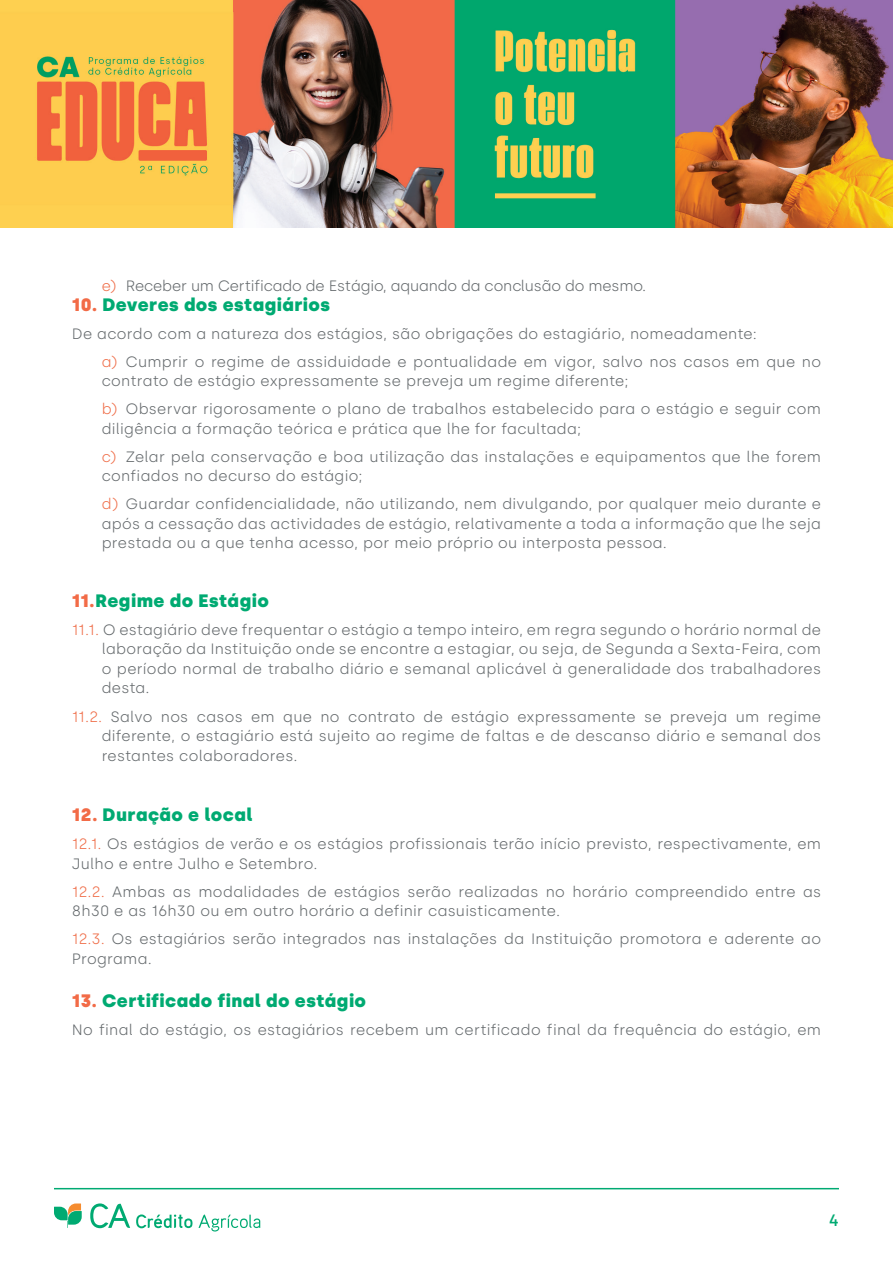
<style>
.page{position:relative;width:893px;height:1263px;background:#fff}
.page>*{position:absolute;margin:0;border:0;box-sizing:border-box;transform-origin:0 0}
.t1{font:900 18px "Silka";letter-spacing:.03em;color:#00aa72}
.t2{font:500 16.5px "Silka";color:#00aa72}
.t3{font:300 15px/19.5px "Silka";letter-spacing:.02em;color:#64696c}
.t4{font:300 15px "Silka";letter-spacing:-.01em;color:#64696c}
.s1{color:#ef6d48}
.s2{color:#f26b47}
</style>
<div class="page">
<svg style="left:54px;top:1203px;width:28px;height:25px"></svg>
<svg style="left:90px;top:1203px;width:40px;height:25px"></svg>
<svg style="left:198px;top:1214px;width:62px;height:17px"></svg>
<svg style="left:136px;top:1214px;width:56px;height:14px"></svg>
<hr style="left:54px;top:1188px;width:785px;height:1px;background:#00aa72">
<img style="left:0;top:0;width:893px;height:228px">
<p class="t4" style="left:102px;top:277px;width:546px"><span class="s1">e)</span> Receber um Certificado de Estágio, aquando da conclusão do mesmo.</p>
<p class="t1" style="left:72px;top:294px;width:260px"><span class="s2">10.</span> Deveres dos estagiários</p>
<p class="t3" style="left:72px;top:324px;width:686px">De acordo com a natureza dos estágios, são obrigações do estagiário, nomeadamente:</p>
<p class="t3" style="left:102px;top:352px;width:721px"><span class="s1">a)</span> Cumprir o regime de assiduidade e pontualidade em vigor, salvo nos casos em que no contrato de estágio expressamente se preveja um regime diferente;</p>
<p class="t3" style="left:102px;top:399px;width:721px"><span class="s1">b)</span> Observar rigorosamente o plano de trabalhos estabelecido para o estágio e seguir com diligência a formação teórica e prática que lhe for facultada;</p>
<p class="t3" style="left:102px;top:447px;width:721px"><span class="s1">c)</span> Zelar pela conservação e boa utilização das instalações e equipamentos que lhe forem confiados no decurso do estágio;</p>
<p class="t3" style="left:102px;top:494px;width:721px;text-align:justify"><span class="s1">d)</span> Guardar confidencialidade, não utilizando, nem divulgando, por qualquer meio durante e após a cessação das actividades de estágio, relativamente a toda a informação que lhe seja prestada ou a que tenha acesso, por meio próprio ou interposta pessoa.</p>
<p class="t1" style="left:72px;top:590px;width:199px"><span class="s2">11.</span>Regime do Estágio</p>
<p class="t3" style="left:102px;top:620px;width:721px;text-align:justify;text-indent:-30px"><span class="s1">11.1.</span> O estagiário deve frequentar o estágio a tempo inteiro, em regra segundo o horário normal de laboração da Instituição onde se encontre a estagiar, ou seja, de Segunda a Sexta-Feira, com o período normal de trabalho diário e semanal aplicável à generalidade dos trabalhadores desta.</p>
<p class="t3" style="left:102px;top:706px;width:721px;text-align:justify;text-indent:-30px"><span class="s1">11.2.</span> Salvo nos casos em que no contrato de estágio expressamente se preveja um regime diferente, o estagiário está sujeito ao regime de faltas e de descanso diário e semanal dos restantes colaboradores.</p>
<p class="t1" style="left:72px;top:804px;width:182px"><span class="s2">12.</span> Duração e local</p>
<p class="t3" style="left:72px;top:834px;width:751px"><span class="s1">12.1.</span> Os estágios de verão e os estágios profissionais terão início previsto, respectivamente, em<br>Julho e entre Julho e Setembro.</p>
<p class="t3" style="left:72px;top:882px;width:751px"><span class="s1">12.2.</span> Ambas as modalidades de estágios serão realizadas no horário compreendido entre as<br>8h30 e as 16h30 ou em outro horário a definir casuisticamente.</p>
<p class="t3" style="left:72px;top:929px;width:751px"><span class="s1">12.3.</span> Os estagiários serão integrados nas instalações da Instituição promotora e aderente ao<br>Programa.</p>
<p class="t1" style="left:72px;top:990px;width:296px"><span class="s2">13.</span> Certificado final do estágio</p>
<p class="t3" style="left:72px;top:1020px;width:751px">No final do estágio, os estagiários recebem um certificado final da frequência do estágio, em</p>
<p class="t2" style="left:829px;top:1211px;width:12px">4</p>
</div>
